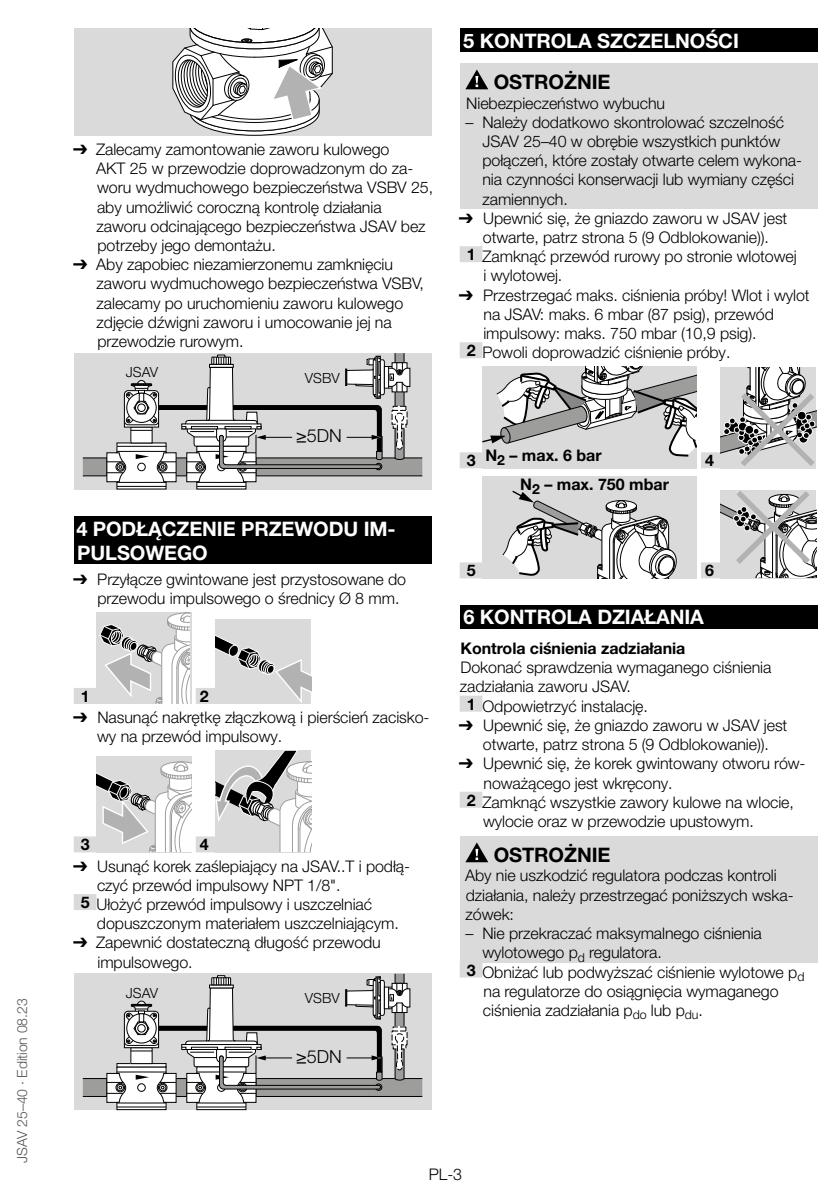
<style>
.page{position:relative;width:840px;height:1191px;background:#fff}
.page>*{position:absolute;margin:0;border:0;box-sizing:border-box;transform-origin:0 0}
.t1{font:700 20px/24px "Helvetica Neue LT Pro";letter-spacing:-.005em;color:#fff}
.t2{font:700 20px "Helvetica Neue LT Pro";letter-spacing:-.005em;color:#000}
.t3{font:300 18px "Helvetica Neue LT Pro";color:#000}
.t4{font:300 16px/19.2px "Helvetica Neue LT Pro";letter-spacing:-.005em;color:#000}
.t5{font:700 16px "Helvetica Neue LT Pro";letter-spacing:-.005em;color:#000}
.t6{font:300 14px "Helvetica Neue LT Pro";letter-spacing:-.005em;color:#575756}
.t7{font:300 14px "Helvetica Neue LT Pro";color:#000}
.s1{font-family:"Arial Unicode MS";font-weight:400}
.s2{font-weight:700}
</style>
<div class="page">
<div style="left:74px;top:516px;width:357px;height:48px;background:#000"></div>
<div style="left:74px;top:688px;width:22px;height:16px;background:#dadada"></div>
<div style="left:196px;top:688px;width:19px;height:16px;background:#dadada"></div>
<div style="left:74px;top:836px;width:22px;height:16px;background:#dadada"></div>
<div style="left:196px;top:836px;width:19px;height:16px;background:#dadada"></div>
<div style="left:74px;top:894px;width:22px;height:16px;background:#dadada"></div>
<div style="left:74px;top:28px;width:357px;height:108px;background:#dadada"></div>
<svg style="left:172px;top:28px;width:160px;height:108px"></svg>
<div style="left:74px;top:353px;width:357px;height:136px;background:#dadada"></div>
<div style="left:255px;top:457px;width:167px;height:19px;background:#9d9d9c;border:1px solid #000"></div>
<div style="left:83px;top:457px;width:24px;height:19px;background:#9d9d9c;border:1px solid #000"></div>
<svg style="left:106px;top:354px;width:304px;height:135px"></svg>
<div style="left:96px;top:612px;width:96px;height:92px;background:linear-gradient(to bottom,#dadada,#dadada)"></div>
<svg style="left:99px;top:612px;width:90px;height:92px"></svg>
<svg style="left:215px;top:619px;width:96px;height:84px;background:#cacaca"></svg>
<svg style="left:96px;top:756px;width:96px;height:96px"></svg>
<svg style="left:215px;top:751px;width:96px;height:101px"></svg>
<div style="left:74px;top:973px;width:357px;height:137px;background:#dadada"></div>
<div style="left:255px;top:1078px;width:167px;height:19px;background:#9d9d9c;border:1px solid #000"></div>
<div style="left:83px;top:1078px;width:24px;height:19px;background:#9d9d9c;border:1px solid #000"></div>
<svg style="left:106px;top:974px;width:304px;height:136px"></svg>
<div style="left:459px;top:28px;width:357px;height:24px;background:#000"></div>
<div style="left:459px;top:64px;width:357px;height:31px;background:#dadada"></div>
<div style="left:459px;top:91px;width:357px;height:22px;background:#dadada"></div>
<div style="left:459px;top:111px;width:357px;height:98px;background:#dadada"></div>
<div style="left:459px;top:246px;width:23px;height:16px;background:#dadada"></div>
<div style="left:459px;top:342px;width:23px;height:16px;background:#dadada"></div>
<div style="left:459px;top:452px;width:23px;height:16px;background:#dadada"></div>
<div style="left:700px;top:452px;width:20px;height:16px;background:#dadada"></div>
<div style="left:459px;top:562px;width:23px;height:16px;background:#dadada"></div>
<div style="left:700px;top:562px;width:20px;height:16px;background:#dadada"></div>
<div style="left:459px;top:605px;width:357px;height:24px;background:#000"></div>
<div style="left:459px;top:695px;width:23px;height:16px;background:#dadada"></div>
<div style="left:459px;top:791px;width:23px;height:16px;background:#dadada"></div>
<div style="left:459px;top:836px;width:357px;height:32px;background:#dadada"></div>
<div style="left:459px;top:864px;width:357px;height:60px;background:#dadada"></div>
<div style="left:459px;top:922px;width:357px;height:41px;background:#dadada"></div>
<div style="left:459px;top:961px;width:23px;height:16px;background:#dadada"></div>
<svg style="left:465px;top:69px;width:23px;height:20px"></svg>
<div style="left:482px;top:366px;width:214px;height:102px;background:#dadada"></div>
<svg style="left:482px;top:366px;width:214px;height:91px"></svg>
<svg style="left:720px;top:368px;width:95px;height:100px"></svg>
<div style="left:482px;top:476px;width:214px;height:102px;background:#dadada"></div>
<svg style="left:502px;top:490px;width:174px;height:89px"></svg>
<svg style="left:720px;top:490px;width:96px;height:88px"></svg>
<svg style="left:465px;top:842px;width:23px;height:20px"></svg>
<p class="t6" style="left:13px;top:1162px;width:166px;rotate:-90deg">JSAV 25–40 · Edition 08.23</p>
<p class="t4" style="left:96px;top:139px;width:338px;text-indent:-23px"><span class="s1">➔</span> Zalecamy zamontowanie zaworu kulowego<br>AKT 25 w przewodzie doprowadzonym do za&shy;woru wydmuchowego bezpieczeństwa VSBV 25, aby umożliwić coroczną kontrolę działania zaworu odcinającego bezpieczeństwa JSAV bez potrzeby jego demontażu.</p>
<p class="t4" style="left:96px;top:255px;width:329px;text-indent:-24px"><span class="s1">➔</span> Aby zapobiec niezamierzonemu zamknięciu zaworu wydmuchowego bezpieczeństwa VSBV, zalecamy po uruchomieniu zaworu kulowego zdjęcie dźwigni zaworu i umocowanie jej na przewodzie rurowym.</p>
<p class="t7" style="left:126px;top:363px;width:34px">JSAV</p>
<p class="t7" style="left:305px;top:369px;width:36px">VSBV</p>
<p class="t3" style="left:296px;top:424px;width:47px">≥5DN</p>
<p class="t1" style="left:76px;top:516px;width:320px">4 PODŁĄCZENIE PRZEWODU IM-<br>PULSOWEGO</p>
<p class="t4" style="left:97px;top:569px;width:310px;text-indent:-24px"><span class="s1">➔</span> Przyłącze gwintowane jest przystosowane do przewodu impulsowego o średnicy Ø 8 mm.</p>
<p class="t5" style="left:81px;top:686px;width:10px">1</p>
<p class="t5" style="left:200px;top:686px;width:10px">2</p>
<p class="t4" style="left:97px;top:707px;width:333px;text-indent:-24px"><span class="s1">➔</span> Nasunąć nakrętkę złączkową i pierścień zacisko&shy;wy na przewód impulsowy.</p>
<p class="t5" style="left:81px;top:835px;width:10px">3</p>
<p class="t5" style="left:200px;top:835px;width:10px">4</p>
<p class="t4" style="left:73px;top:856px;width:338px"><span class="s1">➔</span> Usunąć korek zaślepiający na JSAV..T i podłą-</p>
<p class="t4" style="left:97px;top:875px;width:245px">czyć przewód impulsowy NPT 1/8".</p>
<p class="t4" style="left:81px;top:894px;width:293px"><span class="s2">5</span> Ułożyć przewód impulsowy i uszczelniać</p>
<p class="t4" style="left:97px;top:913px;width:303px">dopuszczonym materiałem uszczelniającym.</p>
<p class="t4" style="left:97px;top:933px;width:285px;text-indent:-24px"><span class="s1">➔</span> Zapewnić dostateczną długość przewodu impulsowego.</p>
<p class="t7" style="left:126px;top:984px;width:34px">JSAV</p>
<p class="t7" style="left:305px;top:989px;width:36px">VSBV</p>
<p class="t3" style="left:296px;top:1045px;width:47px">≥5DN</p>
<p class="t1" style="left:463px;top:28px;width:254px">5 KONTROLA SZCZELNOŚCI</p>
<p class="t2" style="left:493px;top:70px;width:108px">OSTROŻNIE</p>
<p class="t4" style="left:466px;top:93px;width:200px">Niebezpieczeństwo wybuchu</p>
<p class="t4" style="left:482px;top:112px;width:321px;text-indent:-17px">– Należy dodatkowo skontrolować szczelność JSAV 25–40 w obrębie wszystkich punktów połączeń, które zostały otwarte celem wykona&shy;nia czynności konserwacji lub wymiany części zamiennych.</p>
<p class="t4" style="left:458px;top:208px;width:330px"><span class="s1">➔</span> Upewnić się, że gniazdo zaworu w JSAV jest</p>
<p class="t4" style="left:482px;top:227px;width:287px">otwarte, patrz strona 5 (9 Odblokowanie)).</p>
<p class="t4" style="left:466px;top:246px;width:331px"><span class="s2">1</span> Zamknąć przewód rurowy po stronie wlotowej</p>
<p class="t4" style="left:483px;top:266px;width:80px">i wylotowej.</p>
<p class="t4" style="left:458px;top:285px;width:352px"><span class="s1">➔</span> Przestrzegać maks. ciśnienia próby! Wlot i wylot</p>
<p class="t4" style="left:483px;top:304px;width:292px">na JSAV: maks. 6 mbar (87 psig), przewód</p>
<p class="t4" style="left:483px;top:323px;width:274px">impulsowy: maks. 750 mbar (10,9 psig).</p>
<p class="t4" style="left:466px;top:342px;width:265px"><span class="s2">2</span> Powoli doprowadzić ciśnienie próby.</p>
<p class="t5" style="left:466px;top:446px;width:136px">3 N<sub>2</sub> – max. 6 bar</p>
<p class="t5" style="left:704px;top:451px;width:10px">4</p>
<p class="t5" style="left:466px;top:561px;width:10px">5</p>
<p class="t5" style="left:520px;top:474px;width:150px">N<sub>2</sub> – max. 750 mbar</p>
<p class="t5" style="left:704px;top:561px;width:10px">6</p>
<p class="t1" style="left:463px;top:605px;width:242px">6 KONTROLA DZIAŁANIA</p>
<p class="t5" style="left:460px;top:638px;width:226px">Kontrola ciśnienia zadziałania</p>
<p class="t4" style="left:460px;top:657px;width:312px">Dokonać sprawdzenia wymaganego ciśnienia</p>
<p class="t4" style="left:459px;top:677px;width:173px">zadziałania zaworu JSAV.</p>
<p class="t4" style="left:466px;top:696px;width:183px"><span class="s2">1</span> Odpowietrzyć instalację.</p>
<p class="t4" style="left:458px;top:715px;width:330px;text-align:center"><span class="s1">➔</span> Upewnić się, że gniazdo zaworu w JSAV jest otwarte, patrz strona 5 (9 Odblokowanie)).</p>
<p class="t4" style="left:458px;top:753px;width:348px"><span class="s1">➔</span> Upewnić się, że korek gwintowany otworu rów-</p>
<p class="t4" style="left:483px;top:773px;width:190px">noważącego jest wkręcony.</p>
<p class="t4" style="left:466px;top:792px;width:328px"><span class="s2">2</span> Zamknąć wszystkie zawory kulowe na wlocie,</p>
<p class="t4" style="left:483px;top:811px;width:272px">wylocie oraz w przewodzie upustowym.</p>
<p class="t2" style="left:493px;top:842px;width:108px">OSTROŻNIE</p>
<p class="t4" style="left:465px;top:866px;width:330px">Aby nie uszkodzić regulatora podczas kontroli działania, należy przestrzegać poniższych wska&shy;zówek:</p>
<p class="t4" style="left:465px;top:923px;width:298px">– Nie przekraczać maksymalnego ciśnienia</p>
<p class="t4" style="left:482px;top:942px;width:181px">wylotowego p<sub>d</sub> regulatora.</p>
<p class="t4" style="left:466px;top:962px;width:339px"><span class="s2">3</span> Obniżać lub podwyższać ciśnienie wylotowe p<sub>d</sub></p>
<p class="t4" style="left:483px;top:981px;width:296px">na regulatorze do osiągnięcia wymaganego</p>
<p class="t4" style="left:482px;top:1000px;width:221px">ciśnienia zadziałania p<sub>do</sub> lub p<sub>du</sub>.</p>
<p class="t4" style="left:428px;top:1164px;width:35px">PL-3</p>
</div>
